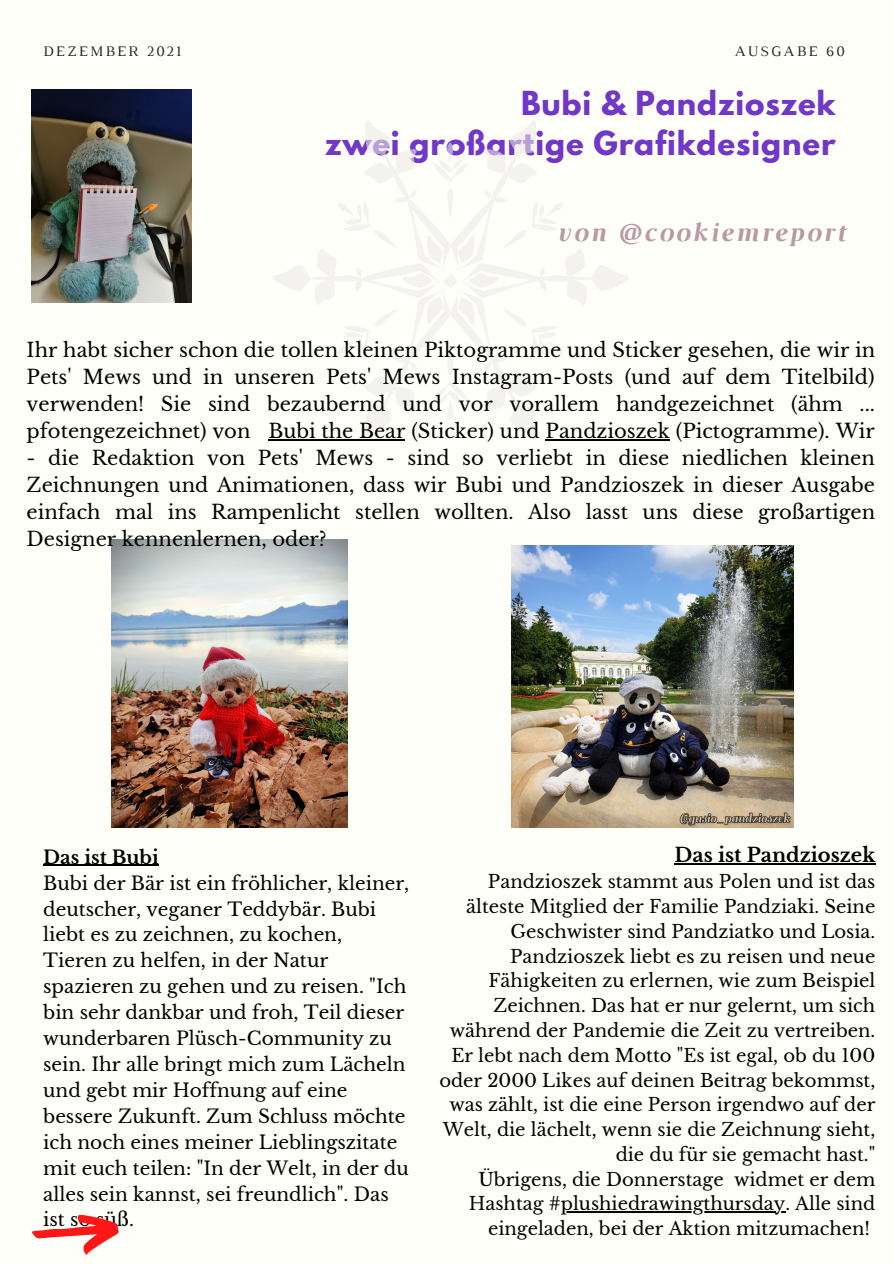
<style>
.page{position:relative;width:894px;height:1264px;background:#fff}
.page>*{position:absolute;margin:0;border:0;box-sizing:border-box;transform-origin:0 0}
.t1{font:700 29.4px "League Spartan";letter-spacing:.03em;color:#7137c7}
.t2{font:italic 700 27px "Luthier";letter-spacing:.07em;color:#b999a8}
.t3{font:19.5px/27px "Libre Baskerville";color:#000;text-align:justify}
.t4{font:700 19.5px "Libre Baskerville";color:#000}
.t5{font:18.45px/26px "Libre Baskerville";color:#000}
.t6{font:700 18.45px "Libre Baskerville";color:#000}
.t7{font:18px/24.8px "Libre Baskerville";color:#000;text-align:right}
.t8{font:14.85px "Luthier";letter-spacing:.14em;color:#222}
</style>
<div class="page">
<div style="left:0;top:0;width:893px;height:1263px;background:#fffff9"></div>
<img style="left:31px;top:89px;width:160px;height:213px">
<img style="left:111px;top:539px;width:236px;height:289px">
<img style="left:511px;top:545px;width:281px;height:282px">
<svg style="left:273px;top:121px;width:356px;height:318px"></svg>
<hr style="left:268px;top:439px;width:137px;height:1px;background:#000">
<hr style="left:545px;top:439px;width:124px;height:1px;background:#000">
<hr style="left:43px;top:864px;width:116px;height:2px;background:#000">
<hr style="left:674px;top:863px;width:72px;height:1px;background:#000">
<hr style="left:746px;top:863px;width:129px;height:1px;background:#000">
<hr style="left:560px;top:1211px;width:225px;height:1px;background:#000">
<svg style="left:32px;top:1214px;width:87px;height:40px"></svg>
<p class="t8" style="left:43px;top:46px;width:139px">DEZEMBER 2021</p>
<p class="t8" style="left:734px;top:46px;width:111px">AUSGABE 60</p>
<p class="t1" style="left:521px;top:88px;width:316px">Bubi &amp; Pandzioszek</p>
<p class="t1" style="left:325px;top:129px;width:511px">zwei großartige Grafikdesigner</p>
<p class="t2" style="left:555px;top:222px;width:290px">von @cookiemreport</p>
<p class="t3" style="left:27px;top:337px;width:850px">Ihr habt sicher schon die tollen kleinen Piktogramme und Sticker gesehen, die wir in Pets' Mews und in unseren Pets' Mews Instagram-Posts (und auf dem Titelbild) verwenden! Sie sind bezaubernd und vor vorallem handgezeichnet (ähm ... pfotengezeichnet) von Bubi the Bear (Sticker) und Pandzioszek (Pictogramme). Wir</p>
<p class="t3" style="left:27px;top:445px;width:849px">- die Redaktion von Pets' Mews - sind so verliebt in diese niedlichen kleinen Zeichnungen und Animationen, dass wir Bubi und Pandzioszek in dieser Ausgabe einfach mal ins Rampenlicht stellen wollten. Also lasst uns diese großartigen Designer kennenlernen, oder?</p>
<p class="t6" style="left:43px;top:845px;width:117px">Das ist Bubi</p>
<p class="t5" style="left:43px;top:870px;width:367px">Bubi der Bär ist ein fröhlicher, kleiner, deutscher, veganer Teddybär. Bubi liebt es zu zeichnen, zu kochen, Tieren zu helfen, in der Natur spazieren zu gehen und zu reisen. "Ich bin sehr dankbar und froh, Teil dieser wunderbaren Plüsch-Community zu sein. Ihr alle bringt mich zum Lächeln und gebt mir Hoffnung auf eine bessere Zukunft. Zum Schluss möchte ich noch eines meiner Lieblingszitate mit euch teilen: "In der Welt, in der du alles sein kannst, sei freundlich". Das ist so süß.</p>
<p class="t4" style="left:674px;top:843px;width:202px">Das ist Pandzioszek</p>
<p class="t7" style="left:439px;top:869px;width:437px">Pandzioszek stammt aus Polen und ist das älteste Mitglied der Familie Pandziaki. Seine Geschwister sind Pandziatko und Losia.<br>Pandzioszek liebt es zu reisen und neue Fähigkeiten zu erlernen, wie zum Beispiel Zeichnen. Das hat er nur gelernt, um sich während der Pandemie die Zeit zu vertreiben.<br>Er lebt nach dem Motto "Es ist egal, ob du 100 oder 2000 Likes auf deinen Beitrag bekommst, was zählt, ist die eine Person irgendwo auf der Welt, die lächelt, wenn sie die Zeichnung sieht, die du für sie gemacht hast."</p>
<p class="t7" style="left:468px;top:1166px;width:408px">Übrigens, die Donnerstage widmet er dem<br>Hashtag #plushiedrawingthursday. Alle sind eingeladen, bei der Aktion mitzumachen!</p>
</div>
